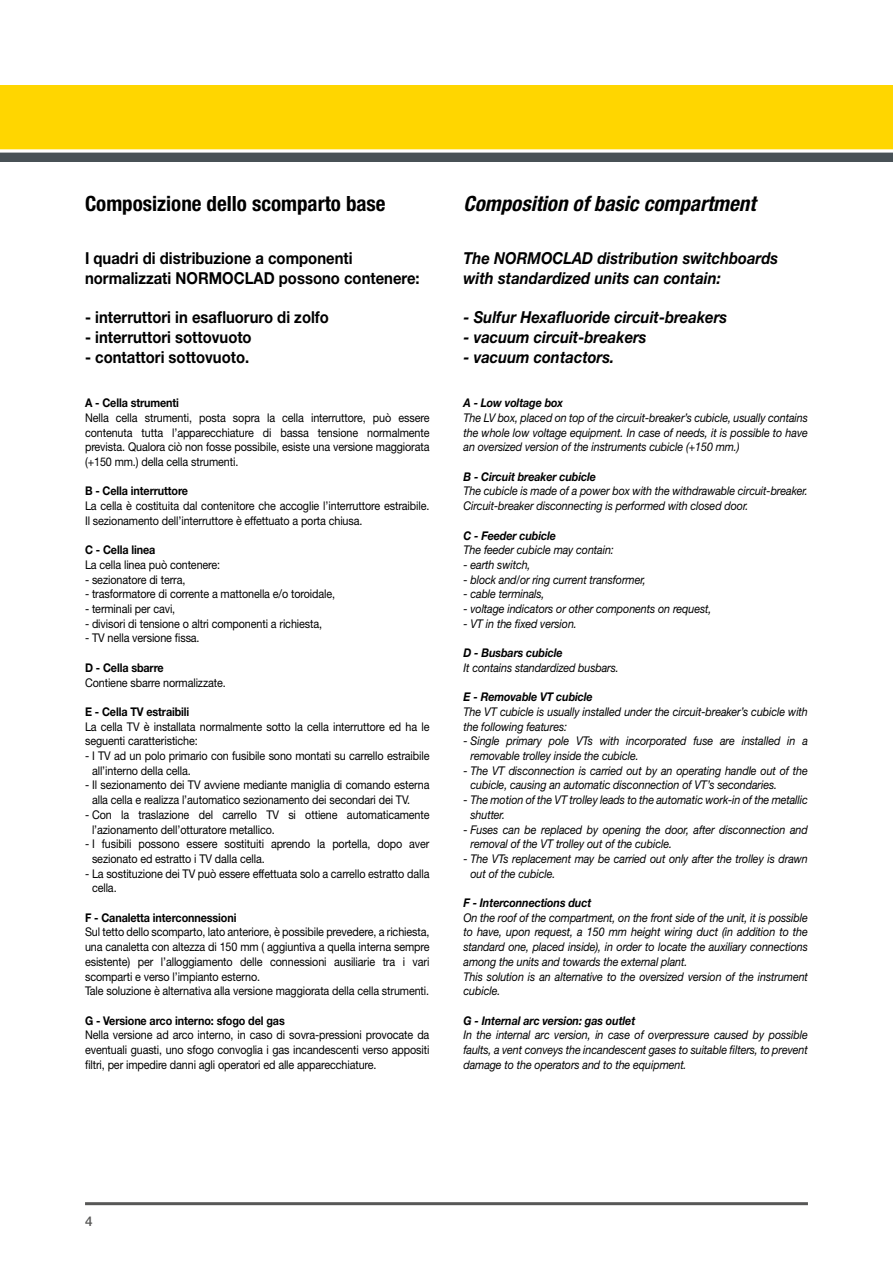
<style>
.page{position:relative;width:893px;height:1263px;background:#fff}
.page>*{position:absolute;margin:0;border:0;box-sizing:border-box;transform-origin:0 0}
.t1{font:700 condensed 21px "Helvetica Neue LT Std";color:#000}
.t2{font:italic 700 condensed 21px "Helvetica Neue LT Std";color:#000}
.t3{font:700 16.5px/19.8px "Helvetica Neue LT Std";color:#000;scale:.9 1}
.t4{font:italic 700 16.5px/19.8px "Helvetica Neue LT Std";color:#000;scale:.9 1}
.t5{font:500 13.5px "Helvetica Neue LT Std";color:#575756}
.t6{font:12px/14.7px "Helvetica Neue LT Std";letter-spacing:-.01em;color:#000;scale:.9 1}
.t7{font:italic 12px/14.7px "Helvetica Neue LT Std";letter-spacing:-.01em;color:#000;scale:.9 1}
.t8{font:italic 700 12px "Helvetica Neue LT Std";letter-spacing:-.01em;color:#000;scale:.9 1}
.t9{font:700 12px "Helvetica Neue LT Std";letter-spacing:-.01em;color:#000;scale:.9 1}
</style>
<div class="page">
<div style="left:0;top:85px;width:893px;height:64px;background:#ffd600"></div>
<div style="left:0;top:153px;width:893px;height:9px;background:#485156"></div>
<hr style="left:85px;top:1202px;width:723px;height:3px;background:#575756">
<h1 class="t1" style="left:85px;top:190px;width:302px">Composizione dello scomparto base</h1>
<h2 class="t3" style="left:85px;top:248px;width:373px">I quadri di distribuzione a componenti normalizzati NORMOCLAD possono contenere:</h2>
<h2 class="t3" style="left:85px;top:307px;width:272px">- interruttori in esafluoruro di zolfo</h2>
<h2 class="t3" style="left:85px;top:327px;width:187px">- interruttori sottovuoto</h2>
<h2 class="t3" style="left:85px;top:347px;width:184px">- contattori sottovuoto.</h2>
<p class="t9" style="left:85px;top:395px;width:106px">A - Cella strumenti</p>
<p class="t6" style="left:85px;top:410px;width:384px;text-align:justify">Nella cella strumenti, posta sopra la cella interruttore, può essere contenuta tutta l’apparecchiature di bassa tensione normalmente prevista. Qualora ciò non fosse possibile, esiste una versione maggiorata (+150 mm.) della cella strumenti.</p>
<p class="t9" style="left:85px;top:484px;width:116px">B - Cella interruttore</p>
<p class="t6" style="left:85px;top:498px;width:384px">La cella è costituita dal contenitore che accoglie l’interruttore estraibile.<br>Il sezionamento dell’interruttore è effettuato a porta chiusa.</p>
<p class="t9" style="left:85px;top:542px;width:80px">C - Cella linea</p>
<p class="t6" style="left:85px;top:557px;width:152px">La cella linea può contenere:</p>
<p class="t6" style="left:85px;top:572px;width:113px">- sezionatore di terra,</p>
<p class="t6" style="left:85px;top:586px;width:279px">- trasformatore di corrente a mattonella e/o toroidale,</p>
<p class="t6" style="left:85px;top:601px;width:102px">- terminali per cavi,</p>
<p class="t6" style="left:85px;top:616px;width:265px">- divisori di tensione o altri componenti a richiesta,</p>
<p class="t6" style="left:85px;top:631px;width:129px">- TV nella versione fissa.</p>
<p class="t9" style="left:85px;top:660px;width:89px">D - Cella sbarre</p>
<p class="t6" style="left:85px;top:675px;width:158px">Contiene sbarre normalizzate.</p>
<p class="t9" style="left:85px;top:704px;width:117px">E - Cella TV estraibili</p>
<p class="t6" style="left:85px;top:719px;width:384px">La cella TV è installata normalmente sotto la cella interruttore ed ha le seguenti caratteristiche:</p>
<p class="t6" style="left:92px;top:748px;width:376px;text-indent:-7px">- I TV ad un polo primario con fusibile sono montati su carrello estraibile all’interno della cella.</p>
<p class="t6" style="left:92px;top:778px;width:376px;text-indent:-7px">- Il sezionamento dei TV avviene mediante maniglia di comando esterna alla cella e realizza l’automatico sezionamento dei secondari dei TV.</p>
<p class="t6" style="left:92px;top:807px;width:376px;text-indent:-7px">- Con la traslazione del carrello TV si ottiene automaticamente l’azionamento dell’otturatore metallico.</p>
<p class="t6" style="left:92px;top:836px;width:376px;text-indent:-7px">- I fusibili possono essere sostituiti aprendo la portella, dopo aver sezionato ed estratto i TV dalla cella.</p>
<p class="t6" style="left:92px;top:866px;width:376px;text-indent:-7px">- La sostituzione dei TV può essere effettuata solo a carrello estratto dalla cella.</p>
<p class="t9" style="left:85px;top:910px;width:170px">F - Canaletta interconnessioni</p>
<p class="t6" style="left:85px;top:925px;width:384px">Sul tetto dello scomparto, lato anteriore, è possibile prevedere, a richiesta, una canaletta con altezza di 150 mm ( aggiuntiva a quella interna sempre esistente) per l’alloggiamento delle connessioni ausiliarie tra i vari scomparti e verso l’impianto esterno.<br>Tale soluzione è alternativa alla versione maggiorata della cella strumenti.</p>
<p class="t9" style="left:85px;top:1013px;width:223px">G - Versione arco interno: sfogo del gas</p>
<p class="t6" style="left:85px;top:1027px;width:384px;text-align:justify">Nella versione ad arco interno, in caso di sovra-pressioni provocate da eventuali guasti, uno sfogo convoglia i gas incandescenti verso appositi filtri, per impedire danni agli operatori ed alle apparecchiature.</p>
<h1 class="t2" style="left:463px;top:190px;width:294px">Composition of basic compartment</h1>
<h2 class="t4" style="left:463px;top:248px;width:351px">The NORMOCLAD distribution switchboards with standardized units can contain:</h2>
<h2 class="t4" style="left:463px;top:307px;width:295px">- Sulfur Hexafluoride circuit-breakers</h2>
<h2 class="t4" style="left:463px;top:327px;width:205px">- vacuum circuit-breakers</h2>
<h2 class="t4" style="left:463px;top:347px;width:169px">- vacuum contactors.</h2>
<p class="t8" style="left:463px;top:395px;width:112px">A - Low voltage box</p>
<p class="t7" style="left:463px;top:410px;width:384px;text-align:justify">The LV box, placed on top of the circuit-breaker’s cubicle, usually contains the whole low voltage equipment. In case of needs, it is possible to have an oversized version of the instruments cubicle (+150 mm.)</p>
<p class="t8" style="left:463px;top:469px;width:149px">B - Circuit breaker cubicle</p>
<p class="t7" style="left:463px;top:484px;width:384px">The cubicle is made of a power box with the withdrawable circuit-breaker.<br>Circuit-breaker disconnecting is performed with closed door.</p>
<p class="t8" style="left:463px;top:528px;width:104px">C - Feeder cubicle</p>
<p class="t7" style="left:463px;top:542px;width:169px">The feeder cubicle may contain:</p>
<p class="t7" style="left:463px;top:557px;width:76px">- earth switch,</p>
<p class="t7" style="left:463px;top:572px;width:204px">- block and/or ring current transformer,</p>
<p class="t7" style="left:463px;top:586px;width:92px">- cable terminals,</p>
<p class="t7" style="left:463px;top:601px;width:277px">- voltage indicators or other components on request,</p>
<p class="t7" style="left:463px;top:616px;width:128px">- VT in the fixed version.</p>
<p class="t8" style="left:463px;top:645px;width:112px">D - Busbars cubicle</p>
<p class="t7" style="left:463px;top:660px;width:174px">It contains standardized busbars.</p>
<p class="t8" style="left:463px;top:689px;width:145px">E - Removable VT cubicle</p>
<p class="t7" style="left:463px;top:704px;width:384px">The VT cubicle is usually installed under the circuit-breaker’s cubicle with the following features:</p>
<p class="t7" style="left:470px;top:733px;width:376px;text-indent:-7px">- Single primary pole VTs with incorporated fuse are installed in a removable trolley inside the cubicle.</p>
<p class="t7" style="left:470px;top:763px;width:376px;text-indent:-7px">- The VT disconnection is carried out by an operating handle out of the cubicle, causing an automatic disconnection of VT’s secondaries.</p>
<p class="t7" style="left:470px;top:792px;width:376px;text-indent:-7px">- The motion of the VT trolley leads to the automatic work-in of the metallic shutter.</p>
<p class="t7" style="left:470px;top:822px;width:376px;text-indent:-7px">- Fuses can be replaced by opening the door, after disconnection and removal of the VT trolley out of the cubicle.</p>
<p class="t7" style="left:470px;top:851px;width:376px;text-indent:-7px">- The VTs replacement may be carried out only after the trolley is drawn out of the cubicle.</p>
<p class="t8" style="left:463px;top:895px;width:144px">F - Interconnections duct</p>
<p class="t7" style="left:463px;top:910px;width:384px">On the roof of the compartment, on the front side of the unit, it is possible to have, upon request, a 150 mm height wiring duct (in addition to the standard one, placed inside), in order to locate the auxiliary connections among the units and towards the external plant.<br>This solution is an alternative to the oversized version of the instrument cubicle.</p>
<p class="t8" style="left:463px;top:1013px;width:192px">G - Internal arc version: gas outlet</p>
<p class="t7" style="left:463px;top:1027px;width:384px;text-align:justify">In the internal arc version, in case of overpressure caused by possible faults, a vent conveys the incandescent gases to suitable filters, to prevent damage to the operators and to the equipment.</p>
<p class="t5" style="left:85px;top:1213px;width:9px">4</p>
</div>
